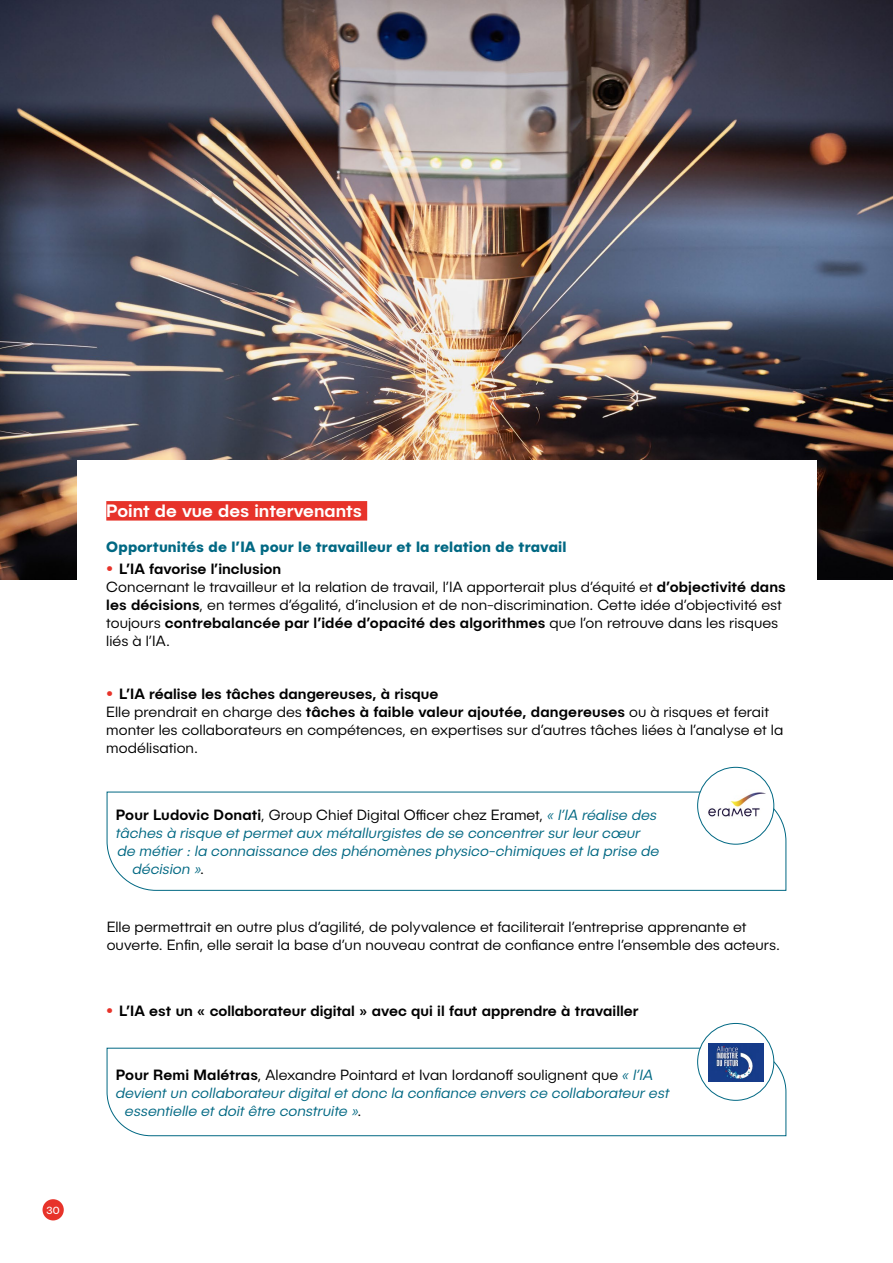
<style>
.page{position:relative;width:893px;height:1263px;background:#fff}
.page>*{position:absolute;margin:0;border:0;box-sizing:border-box;transform-origin:0 0}
.t1{font:500 18px "Publica Sans";color:#fff}
.t2{font:300 15px/18px "Publica Sans";letter-spacing:.005em;color:#000}
.t3{font:italic 300 15px "Publica Sans";letter-spacing:.005em;color:#006883}
.t4{font:500 15px "Publica Sans";color:#000}
.t5{font:700 15px "Publica Sans";letter-spacing:.01em;color:#006883}
.t6{font:10.5px "Publica Sans";color:#fff}
.s1{font-size:21px;color:#e7332a}
.s2{font-weight:500}
.s3{font-style:italic;color:#006883}
.s4{font-style:normal;color:#000}
.s5{font-weight:300;font-size:21px;color:#e7332a}
</style>
<div class="page">
<div style="left:43px;top:1199px;width:21px;height:21px;background:#e7332a;border-radius:50%"></div>
<img style="left:0;top:0;width:893px;height:579px">
<hr style="left:892px;top:579px;width:1px;height:556px;background:#ede8ea">
<div style="left:77px;top:460px;width:739px;height:158px;background:#fff"></div>
<div style="left:106px;top:501px;width:261px;height:20px;background:#e7332a"></div>
<svg style="left:106px;top:791px;width:681px;height:100px"></svg>
<div style="left:698px;top:767px;width:76px;height:77px;background:#fff;border-radius:50%"></div>
<div style="left:697px;top:767px;width:77px;height:77px;border:1px solid #006883;border-radius:50%"></div>
<img style="left:708px;top:792px;width:58px;height:25px">
<svg style="left:106px;top:1047px;width:681px;height:89px"></svg>
<div style="left:698px;top:1023px;width:76px;height:77px;background:#fff;border-radius:50%"></div>
<div style="left:697px;top:1023px;width:77px;height:78px;border:1px solid #006883;border-radius:50%"></div>
<img style="left:708px;top:1043px;width:55px;height:39px">
<p class="t6" style="left:47px;top:1204px;width:15px">30</p>
<p class="t1" style="left:106px;top:499px;width:257px">Point de vue des intervenants</p>
<p class="t5" style="left:106px;top:537px;width:462px">Opportunités de l’IA pour le travailleur et la relation de travail</p>
<p class="t2" style="left:106px;top:559px;width:681px"><span class="s1">•</span> <span class="s2">L’IA favorise l’inclusion<br></span>Concernant le travailleur et la relation de travail, l’IA apporterait plus d’équité et <span class="s2">d’objectivité dans les décisions</span>, en termes d’égalité, d’inclusion et de non-discrimination. Cette idée d’objectivité est toujours <span class="s2">contrebalancée par l’idée d’opacité des algorithmes</span> que l’on retrouve dans les risques liés à l’IA.</p>
<p class="t2" style="left:106px;top:684px;width:679px"><span class="s1">•</span> <span class="s2">L’IA réalise les tâches dangereuses, à risque<br></span>Elle prendrait en charge des <span class="s2">tâches à faible valeur ajoutée, dangereuses</span> ou à risques et ferait monter les collaborateurs en compétences, en expertises sur d’autres tâches liées à l’analyse et la modélisation.</p>
<p class="t2" style="left:116px;top:806px;width:542px"><span class="s2">Pour Ludovic Donati</span>, Group Chief Digital Officer chez Eramet, <span class="s3">« l’IA réalise des</span></p>
<p class="t3" style="left:116px;top:824px;width:526px">tâches à risque et permet aux métallurgistes de se concentrer sur leur cœur</p>
<p class="t3" style="left:117px;top:842px;width:543px">de métier : la connaissance des phénomènes physico-chimiques et la prise de</p>
<p class="t3" style="left:132px;top:860px;width:73px">décision »<span class="s4">.</span></p>
<p class="t2" style="left:107px;top:917px;width:675px">Elle permettrait en outre plus d’agilité, de polyvalence et faciliterait l’entreprise apprenante et ouverte. Enfin, elle serait la base d’un nouveau contrat de confiance entre l’ensemble des acteurs.</p>
<p class="t4" style="left:106px;top:1001px;width:534px"><span class="s5">•</span> L’IA est un « collaborateur digital » avec qui il faut apprendre à travailler</p>
<p class="t2" style="left:116px;top:1065px;width:539px"><span class="s2">Pour Remi Malétras</span>, Alexandre Pointard et Ivan Iordanoff soulignent que <span class="s3">« l’IA</span></p>
<p class="t3" style="left:116px;top:1083px;width:555px">devient un collaborateur digital et donc la confiance envers ce collaborateur est</p>
<p class="t3" style="left:125px;top:1101px;width:238px">essentielle et doit être construite »<span class="s4">.</span></p>
</div>
